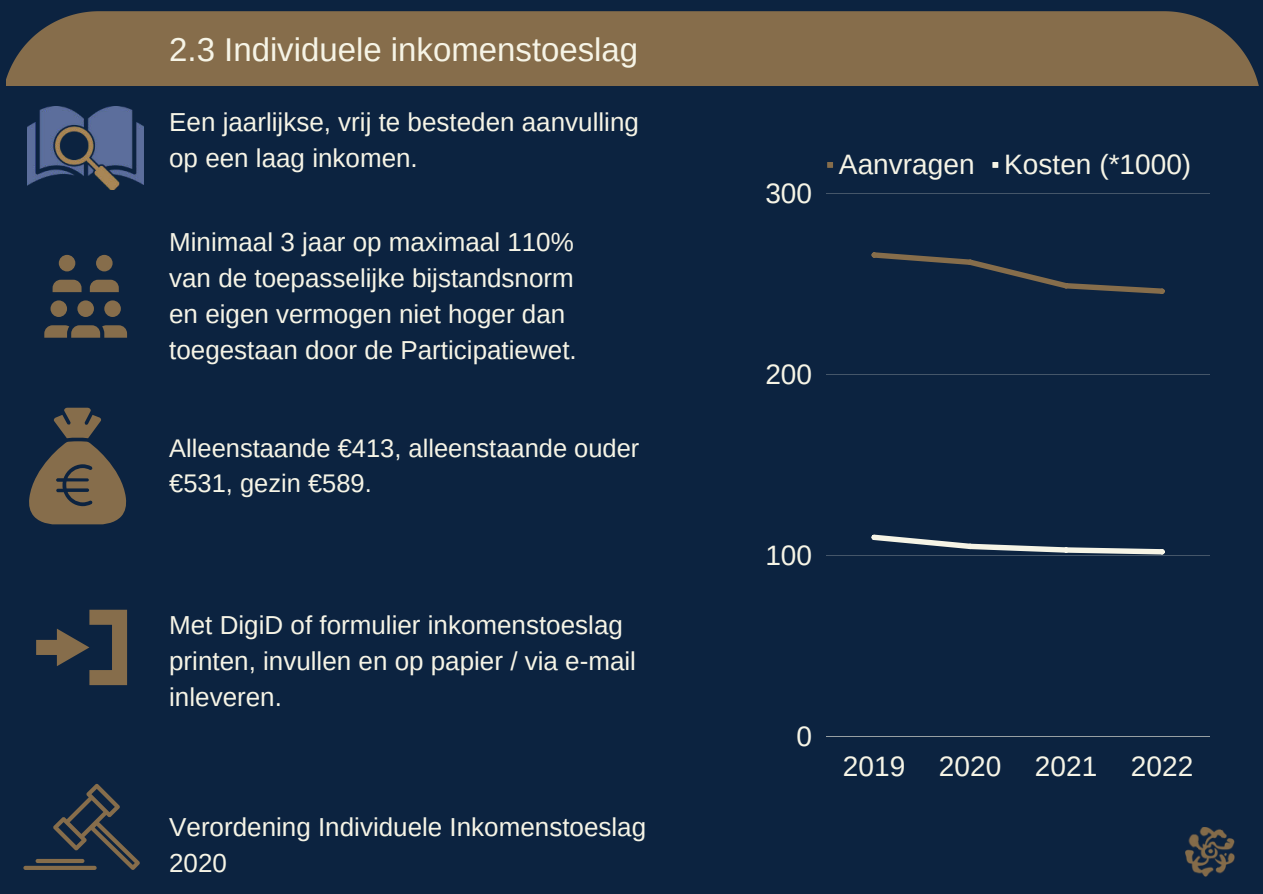
<style>
.page{position:relative;width:1263px;height:894px;background:#fff}
.page>*{position:absolute;margin:0;border:0;box-sizing:border-box;transform-origin:0 0}
.t1{font:33px "Arimo";color:#f6f4e6}
.t2{font:28.05px "Arimo";color:#f6f4e6}
.t3{font:25.95px/36px "Arimo";color:#f6f4e6}
.t4{font:25.5px/34.8px "Arimo";color:#f6f4e6}
</style>
<div class="page">
<div style="left:0;top:0;width:1263px;height:893px;background:#0c2340"></div>
<img style="left:1185px;top:827px;width:50px;height:48px">
<div style="left:7px;top:11px;width:1252px;height:74px;background:#866d4b"></div>
<img style="left:28px;top:106px;width:116px;height:84px">
<svg style="left:44px;top:255px;width:83px;height:82px"></svg>
<svg style="left:29px;top:407px;width:98px;height:117px"></svg>
<svg style="left:23px;top:783px;width:117px;height:86px"></svg>
<svg style="left:36px;top:609px;width:91px;height:76px"></svg>
<svg style="left:827px;top:162px;width:6px;height:6px"></svg>
<svg style="left:992px;top:162px;width:6px;height:6px"></svg>
<hr style="left:826px;top:193px;width:384px;height:1px;background:#f6f4e6">
<hr style="left:826px;top:374px;width:384px;height:1px;background:#f6f4e6">
<hr style="left:826px;top:555px;width:384px;height:1px;background:#f6f4e6">
<hr style="left:826px;top:735px;width:384px;height:1px;background:#f6f4e6">
<svg style="left:871px;top:252px;width:294px;height:42px"></svg>
<svg style="left:871px;top:534px;width:294px;height:20px"></svg>
<p class="t1" style="left:169px;top:29px;width:471px">2.3 Individuele inkomenstoeslag</p>
<p class="t3" style="left:169px;top:104px;width:471px">Een jaarlijkse, vrij te besteden aanvulling op een laag inkomen.</p>
<p class="t3" style="left:169px;top:224px;width:409px">Minimaal 3 jaar op maximaal 110% van de toepasselijke bijstandsnorm en eigen vermogen niet hoger dan toegestaan door de Participatiewet.</p>
<p class="t4" style="left:169px;top:431px;width:472px">Alleenstaande €413, alleenstaande ouder €531, gezin €589.</p>
<p class="t3" style="left:169px;top:607px;width:468px">Met DigiD of formulier inkomenstoeslag printen, invullen en op papier / via e-mail inleveren.</p>
<p class="t3" style="left:169px;top:809px;width:478px">Verordening Individuele Inkomenstoeslag<br>2020</p>
<p class="t2" style="left:765px;top:175px;width:48px">300</p>
<p class="t2" style="left:839px;top:146px;width:354px">Aanvragen Kosten (*1000)</p>
<p class="t2" style="left:765px;top:356px;width:48px">200</p>
<p class="t2" style="left:765px;top:537px;width:48px">100</p>
<p class="t2" style="left:797px;top:717px;width:17px">0</p>
<p class="t2" style="left:843px;top:748px;width:352px">2019 2020 2021 2022</p>
</div>
